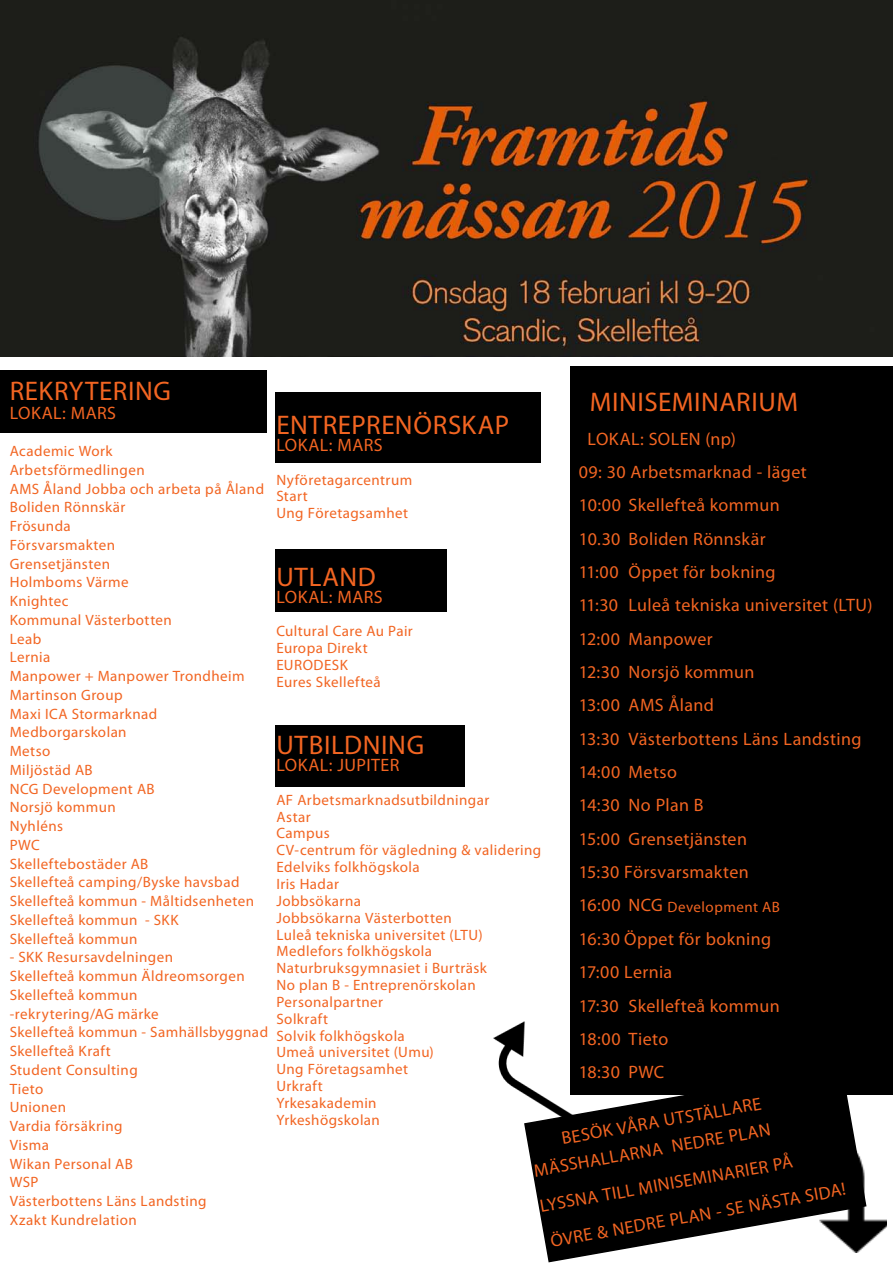
<style>
.page{position:relative;width:893px;height:1263px;background:#fff}
.page>*{position:absolute;margin:0;border:0;box-sizing:border-box;transform-origin:0 0}
.t1{font:27px "Myriad Pro";letter-spacing:.025em;color:#f26522}
.t2{font:18px/33.3px "Myriad Pro";letter-spacing:.02em;color:#f26522}
.t3{font:15px/18.8px "Myriad Pro";letter-spacing:.03em;color:#f26522}
.s1{font-size:18px}
</style>
<div class="page">
<img style="left:867px;top:1219px;width:20px;height:26px">
<img style="left:494px;top:1021px;width:31px;height:73px">
<div style="left:275px;top:549px;width:171px;height:63px;background:#000"></div>
<div style="left:275px;top:725px;width:190px;height:62px;background:#000"></div>
<div style="left:275px;top:393px;width:266px;height:70px;background:#000"></div>
<img style="left:0;top:0;width:893px;height:357px">
<div style="left:0;top:370px;width:267px;height:63px;background:#000"></div>
<div style="left:570px;top:367px;width:323px;height:728px;background:#000"></div>
<svg style="left:523px;top:1066px;width:344px;height:197px"></svg>
<h1 class="t1" style="left:10px;top:374px;width:163px">REKRYTERING</h1>
<p class="t2" style="left:10px;top:396px;width:108px">LOKAL: MARS</p>
<p class="t3" style="left:10px;top:441px;width:256px">Academic Work<br>Arbetsförmedlingen<br>AMS Åland Jobba och arbeta på Åland<br>Boliden Rönnskär<br>Frösunda<br>Försvarsmakten<br>Grensetjänsten<br>Holmboms Värme<br>Knightec<br>Kommunal Västerbotten<br>Leab<br>Lernia<br>Manpower + Manpower Trondheim<br>Martinson Group<br>Maxi ICA Stormarknad<br>Medborgarskolan<br>Metso<br>Miljöstäd AB<br>NCG Development AB<br>Norsjö kommun<br>Nyhléns<br>PWC<br>Skelleftebostäder AB<br>Skellefteå camping/Byske havsbad<br>Skellefteå kommun - Måltidsenheten<br>Skellefteå kommun - SKK<br>Skellefteå kommun</p>
<p class="t3" style="left:10px;top:948px;width:260px">- SKK Resursavdelningen<br>Skellefteå kommun Äldreomsorgen<br>Skellefteå kommun<br>-rekrytering/AG märke<br>Skellefteå kommun - Samhällsbyggnad<br>Skellefteå Kraft<br>Student Consulting<br>Tieto<br>Unionen<br>Vardia försäkring<br>Visma<br>Wikan Personal AB<br>WSP<br>Västerbottens Läns Landsting<br>Xzakt Kundrelation</p>
<h1 class="t1" style="left:590px;top:386px;width:210px">MINISEMINARIUM</h1>
<p class="t2" style="left:579px;top:422px;width:295px;text-indent:9px">LOKAL: SOLEN (np)<br>09: 30 Arbetsmarknad - läget<br>10:00 Skellefteå kommun<br>10.30 Boliden Rönnskär<br>11:00 Öppet för bokning<br>11:30 Luleå tekniska universitet (LTU)<br>12:00 Manpower<br>12:30 Norsjö kommun<br>13:00 AMS Åland<br>13:30 Västerbottens Läns Landsting<br>14:00 Metso<br>14:30 No Plan B<br>15:00 Grensetjänsten<br>15:30 Försvarsmakten</p>
<p class="t3" style="left:579px;top:897px;width:202px"><span class="s1">16:00 NCG</span> Development AB</p>
<p class="t2" style="left:579px;top:922px;width:202px">16:30 Öppet för bokning<br>17:00 Lernia<br>17:30 Skellefteå kommun<br>18:00 Tieto<br>18:30 PWC</p>
<p class="t2" style="left:527px;top:1130px;width:241px;line-height:27px;text-align:right;rotate:-10deg">BESÖK VÅRA UTSTÄLLARE<br>MÄSSHALLARNA NEDRE PLAN</p>
<h1 class="t1" style="left:276px;top:408px;width:234px">ENTREPRENÖRSKAP</h1>
<p class="t2" style="left:276px;top:428px;width:108px">LOKAL: MARS</p>
<p class="t3" style="left:276px;top:471px;width:137px;line-height:16.8px">Nyföretagarcentrum<br>Start<br>Ung Företagsamhet</p>
<h1 class="t1" style="left:276px;top:560px;width:101px">UTLAND</h1>
<p class="t2" style="left:276px;top:579px;width:108px">LOKAL: MARS</p>
<p class="t3" style="left:276px;top:623px;width:138px;line-height:16.8px">Cultural Care Au Pair<br>Europa Direkt<br>EURODESK<br>Eures Skellefteå</p>
<h1 class="t1" style="left:276px;top:728px;width:149px">UTBILDNING</h1>
<p class="t2" style="left:276px;top:748px;width:125px">LOKAL: JUPITER</p>
<p class="t3" style="left:276px;top:791px;width:266px;line-height:16.8px">AF Arbetsmarknadsutbildningar<br>Astar<br>Campus<br>CV-centrum för vägledning &amp; validering<br>Edelviks folkhögskola<br>Iris Hadar<br>Jobbsökarna<br>Jobbsökarna Västerbotten<br>Luleå tekniska universitet (LTU)<br>Medlefors folkhögskola<br>Naturbruksgymnasiet i Burträsk<br>No plan B - Entreprenörskolan<br>Personalpartner<br>Solkraft<br>Solvik folkhögskola<br>Umeå universitet (Umu)<br>Ung Företagsamhet<br>Urkraft<br>Yrkesakademin<br>Yrkeshögskolan</p>
<p class="t2" style="left:537px;top:1188px;width:305px;line-height:36px;rotate:-10deg">LYSSNA TILL MINISEMINARIER PÅ<br>ÖVRE &amp; NEDRE PLAN - SE NÄSTA SIDA!</p>
</div>
